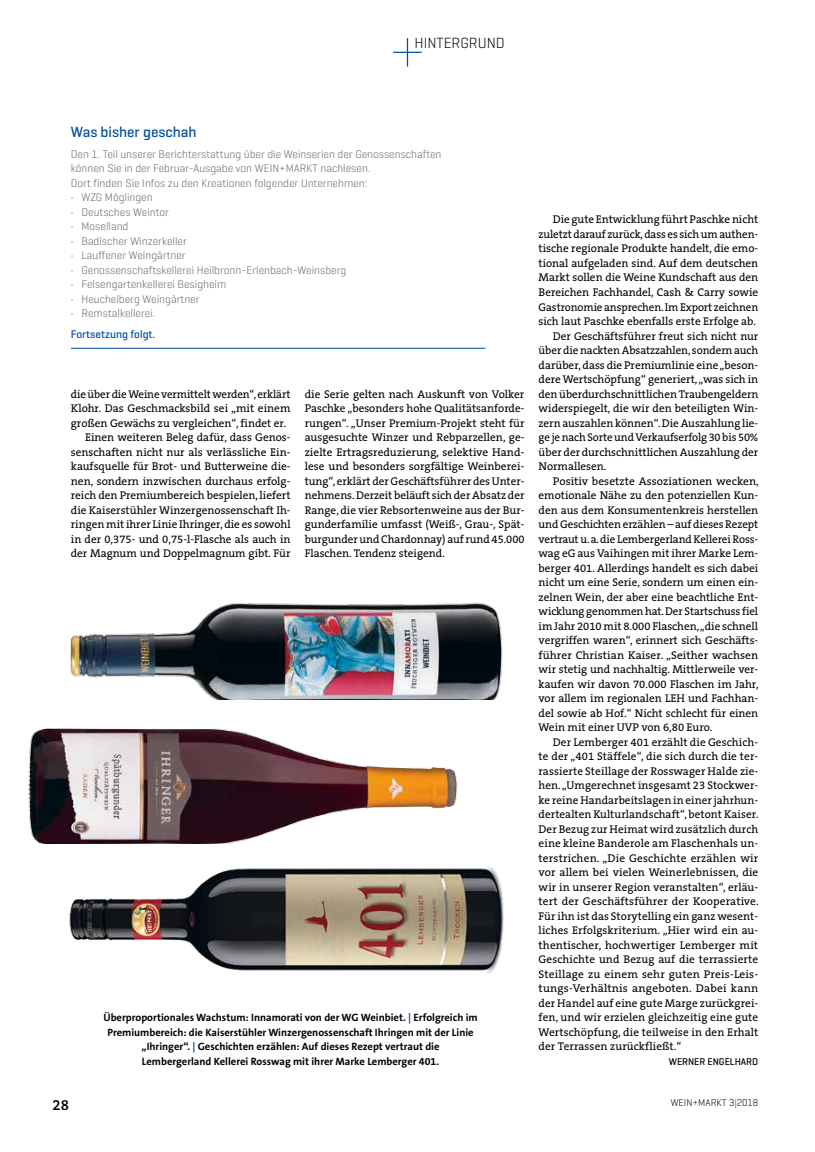
<style>
.page{position:relative;width:815px;height:1152px;background:#fff}
.page>*{position:absolute;margin:0;border:0;box-sizing:border-box;transform-origin:0 0}
.t1{font:500 15px "Geogrotesque";color:#004f9f}
.t2{font:300 15px "Geogrotesque";color:#000}
.t3{font:600 15px "The Serif B W6";color:#000}
.t4{font:11.25px/14.5px "The Serif B W5 Plain";color:#000;text-align:justify}
.t5{font:300 11.25px/14.5px "Geogrotesque";color:#5d686e}
.t6{font:700 10.62px/14.5px "The Sans B W7";color:#000;text-align:center}
.t7{font:300 10px "Geogrotesque";color:#000}
.t8{font:500 10px "Geogrotesque";color:#000}
.s1{font-weight:500;color:#004f9f}
.s2{color:#004f9f}
.s3{color:#e30613}
</style>
<div class="page">
<svg style="left:393px;top:38px;width:29px;height:28px"></svg>
<img style="left:69px;top:867px;width:435px;height:106px">
<img style="left:28px;top:728px;width:430px;height:115px">
<img style="left:70px;top:602px;width:432px;height:97px">
<hr style="left:71px;top:348px;width:414px;height:1px;background:#004f9f">
<h1 class="t2" style="left:415px;top:34px;width:92px">HINTERGRUND</h1>
<p class="t1" style="left:71px;top:123px;width:127px">Was bisher geschah</p>
<p class="t5" style="left:71px;top:146px;width:372px">Den 1. Teil unserer Berichterstattung über die Weinserien der Genossenschaften können Sie in der Februar-Ausgabe von WEIN+MARKT nachlesen.<br>Dort finden Sie Infos zu den Kreationen folgender Unternehmen:</p>
<p class="t5" style="left:71px;top:190px;width:83px">• WZG Möglingen</p>
<p class="t5" style="left:71px;top:204px;width:100px">• Deutsches Weintor</p>
<p class="t5" style="left:71px;top:219px;width:59px">• Moselland</p>
<p class="t5" style="left:71px;top:233px;width:117px">• Badischer Winzerkeller</p>
<p class="t5" style="left:71px;top:248px;width:116px">• Lauffener Weingärtner</p>
<p class="t5" style="left:71px;top:262px;width:277px">• Genossenschaftskellerei Heilbronn-Erlenbach-Weinsberg</p>
<p class="t5" style="left:71px;top:277px;width:157px">• Felsengartenkellerei Besigheim</p>
<p class="t5" style="left:71px;top:291px;width:130px">• Heuchelberg Weingärtner</p>
<p class="t5" style="left:71px;top:303px;width:86px;line-height:20.8px">• Remstalkellerei.<br><span class="s1">Fortsetzung folgt.</span></p>
<p class="t4" style="left:71px;top:386px;width:221px">die über die Weine vermittelt werden“, erklärt</p>
<p class="t4" style="left:71px;top:401px;width:221px">Klohr. Das Geschmacksbild sei „mit einem</p>
<p class="t4" style="left:71px;top:415px;width:217px">großen Gewächs zu vergleichen“, findet er.</p>
<p class="t4" style="left:85px;top:430px;width:207px">Einen weiteren Beleg dafür, dass Genos-</p>
<p class="t4" style="left:71px;top:444px;width:221px">senschaften nicht nur als verlässliche Ein-</p>
<p class="t4" style="left:71px;top:459px;width:221px">kaufsquelle für Brot- und Butterweine die-</p>
<p class="t4" style="left:71px;top:473px;width:221px">nen, sondern inzwischen durchaus erfolg-</p>
<p class="t4" style="left:71px;top:488px;width:221px">reich den Premiumbereich bespielen, liefert</p>
<p class="t4" style="left:71px;top:502px;width:221px">die Kaiserstühler Winzergenossenschaft Ih-</p>
<p class="t4" style="left:71px;top:517px;width:221px">ringen mit ihrer Linie Ihringer, die es sowohl</p>
<p class="t4" style="left:71px;top:531px;width:221px">in der 0,375- und 0,75-l-Flasche als auch in</p>
<p class="t4" style="left:71px;top:546px;width:221px">der Magnum und Doppelmagnum gibt. Für</p>
<p class="t4" style="left:305px;top:386px;width:221px">die Serie gelten nach Auskunft von Volker Paschke „besonders hohe Qualitätsanforde&shy;rungen“. „Unser Premium-Projekt steht für ausgesuchte Winzer und Rebparzellen, ge&shy;zielte Ertragsreduzierung, selektive Hand&shy;lese und besonders sorgfältige Weinberei&shy;tung“, erklärt der Geschäftsführer des Unter&shy;nehmens. Derzeit beläuft sich der Absatz der Range, die vier Rebsortenweine aus der Bur&shy;gunderfamilie umfasst (Weiß-, Grau-, Spät&shy;burgunder und Chardonnay) auf rund 45.000<br>Flaschen. Tendenz steigend.</p>
<p class="t6" style="left:103px;top:1010px;width:376px">Überproportionales Wachstum: Innamorati von der WG Weinbiet. <span class="s2">|</span> Erfolgreich im Premiumbereich: die Kaiserstühler Winzergenossenschaft Ihringen mit der Linie „Ihringer“. <span class="s2">|</span> Geschichten erzählen: Auf dieses Rezept vertraut die<br>Lembergerland Kellerei Rosswag mit ihrer Marke Lemberger 401.</p>
<p class="t4" style="left:553px;top:212px;width:207px">Die gute Entwicklung führt Paschke nicht</p>
<p class="t4" style="left:539px;top:227px;width:221px">zuletzt darauf zurück, dass es sich um authen-</p>
<p class="t4" style="left:539px;top:241px;width:221px">tische regionale Produkte handelt, die emo-</p>
<p class="t4" style="left:539px;top:256px;width:221px">tional aufgeladen sind. Auf dem deutschen</p>
<p class="t4" style="left:539px;top:270px;width:221px">Markt sollen die Weine Kundschaft aus den</p>
<p class="t4" style="left:539px;top:285px;width:221px">Bereichen Fachhandel, Cash &amp; Carry sowie</p>
<p class="t4" style="left:539px;top:299px;width:221px">Gastronomie ansprechen. Im Export zeichnen</p>
<p class="t4" style="left:539px;top:314px;width:219px">sich laut Paschke ebenfalls erste Erfolge ab.</p>
<p class="t4" style="left:553px;top:328px;width:207px">Der Geschäftsführer freut sich nicht nur</p>
<p class="t4" style="left:539px;top:343px;width:221px">über die nackten Absatzzahlen, sondern auch</p>
<p class="t4" style="left:539px;top:357px;width:221px">darüber, dass die Premiumlinie eine „beson-</p>
<p class="t4" style="left:539px;top:372px;width:221px">dere Wertschöpfung“ generiert, „was sich in</p>
<p class="t4" style="left:539px;top:386px;width:221px">den überdurchschnittlichen Traubengeldern</p>
<p class="t4" style="left:539px;top:401px;width:221px">widerspiegelt, die wir den beteiligten Win-</p>
<p class="t4" style="left:539px;top:415px;width:221px">zern auszahlen können“. Die Auszahlung lie-</p>
<p class="t4" style="left:539px;top:430px;width:221px">ge je nach Sorte und Verkaufserfolg 30 bis 50%</p>
<p class="t4" style="left:539px;top:444px;width:221px">über der durchschnittlichen Auszahlung der</p>
<p class="t4" style="left:539px;top:459px;width:69px">Normallesen.</p>
<p class="t4" style="left:553px;top:473px;width:208px">Positiv besetzte Assoziationen wecken,</p>
<p class="t4" style="left:539px;top:488px;width:221px">emotionale Nähe zu den potenziellen Kun-</p>
<p class="t4" style="left:539px;top:502px;width:221px">den aus dem Konsumentenkreis herstellen</p>
<p class="t4" style="left:539px;top:517px;width:221px">und Geschichten erzählen – auf dieses Rezept</p>
<p class="t4" style="left:539px;top:531px;width:221px">vertraut u. a. die Lembergerland Kellerei Ross-</p>
<p class="t4" style="left:539px;top:546px;width:221px">wag eG aus Vaihingen mit ihrer Marke Lem-</p>
<p class="t4" style="left:539px;top:560px;width:221px">berger 401. Allerdings handelt es sich dabei</p>
<p class="t4" style="left:539px;top:575px;width:221px">nicht um eine Serie, sondern um einen ein-</p>
<p class="t4" style="left:539px;top:589px;width:221px">zelnen Wein, der aber eine beachtliche Ent-</p>
<p class="t4" style="left:539px;top:604px;width:221px">wicklung genommen hat. Der Startschuss fiel</p>
<p class="t4" style="left:539px;top:618px;width:221px">im Jahr 2010 mit 8.000 Flaschen, „die schnell</p>
<p class="t4" style="left:539px;top:633px;width:221px">vergriffen waren“, erinnert sich Geschäfts-</p>
<p class="t4" style="left:539px;top:647px;width:221px">führer Christian Kaiser. „Seither wachsen</p>
<p class="t4" style="left:539px;top:662px;width:221px">wir stetig und nachhaltig. Mittlerweile ver-</p>
<p class="t4" style="left:539px;top:676px;width:222px">kaufen wir davon 70.000 Flaschen im Jahr,</p>
<p class="t4" style="left:539px;top:691px;width:221px">vor allem im regionalen LEH und Fachhan-</p>
<p class="t4" style="left:539px;top:705px;width:221px">del sowie ab Hof.“ Nicht schlecht für einen</p>
<p class="t4" style="left:539px;top:720px;width:175px">Wein mit einer UVP von 6,80 Euro.</p>
<p class="t4" style="left:553px;top:734px;width:207px">Der Lemberger 401 erzählt die Geschich-</p>
<p class="t4" style="left:539px;top:749px;width:221px">te der „401 Stäffele“, die sich durch die ter-</p>
<p class="t4" style="left:539px;top:763px;width:221px">rassierte Steillage der Rosswager Halde zie-</p>
<p class="t4" style="left:539px;top:778px;width:221px">hen. „Umgerechnet insgesamt 23 Stockwer-</p>
<p class="t4" style="left:539px;top:792px;width:221px">ke reine Handarbeitslagen in einer jahrhun-</p>
<p class="t4" style="left:539px;top:807px;width:222px">dertealten Kulturlandschaft“, betont Kaiser.</p>
<p class="t4" style="left:539px;top:821px;width:221px">Der Bezug zur Heimat wird zusätzlich durch</p>
<p class="t4" style="left:539px;top:836px;width:221px">eine kleine Banderole am Flaschenhals un-</p>
<p class="t4" style="left:539px;top:850px;width:221px">terstrichen. „Die Geschichte erzählen wir</p>
<p class="t4" style="left:539px;top:865px;width:221px">vor allem bei vielen Weinerlebnissen, die</p>
<p class="t4" style="left:539px;top:879px;width:221px">wir in unserer Region veranstalten“, erläu-</p>
<p class="t4" style="left:539px;top:894px;width:222px">tert der Geschäftsführer der Kooperative.</p>
<p class="t4" style="left:539px;top:908px;width:221px">Für ihn ist das Storytelling ein ganz wesent-</p>
<p class="t4" style="left:539px;top:923px;width:221px">liches Erfolgskriterium. „Hier wird ein au-</p>
<p class="t4" style="left:539px;top:937px;width:221px">thentischer, hochwertiger Lemberger mit</p>
<p class="t4" style="left:539px;top:952px;width:221px">Geschichte und Bezug auf die terrassierte</p>
<p class="t4" style="left:539px;top:966px;width:221px">Steillage zu einem sehr guten Preis-Leis-</p>
<p class="t4" style="left:539px;top:981px;width:221px">tungs-Verhältnis angeboten. Dabei kann</p>
<p class="t4" style="left:539px;top:995px;width:221px">der Handel auf eine gute Marge zurückgrei-</p>
<p class="t4" style="left:539px;top:1010px;width:221px">fen, und wir erzielen gleichzeitig eine gute</p>
<p class="t4" style="left:539px;top:1024px;width:221px">Wertschöpfung, die teilweise in den Erhalt</p>
<p class="t4" style="left:539px;top:1039px;width:144px">der Terrassen zurückfließt.“</p>
<p class="t8" style="left:669px;top:1055px;width:91px">WERNER ENGELHARD</p>
<p class="t3" style="left:53px;top:1095px;width:18px">28</p>
<p class="t7" style="left:671px;top:1096px;width:89px">WEIN+MARKT 3<span class="s3">|</span>2018</p>
</div>
